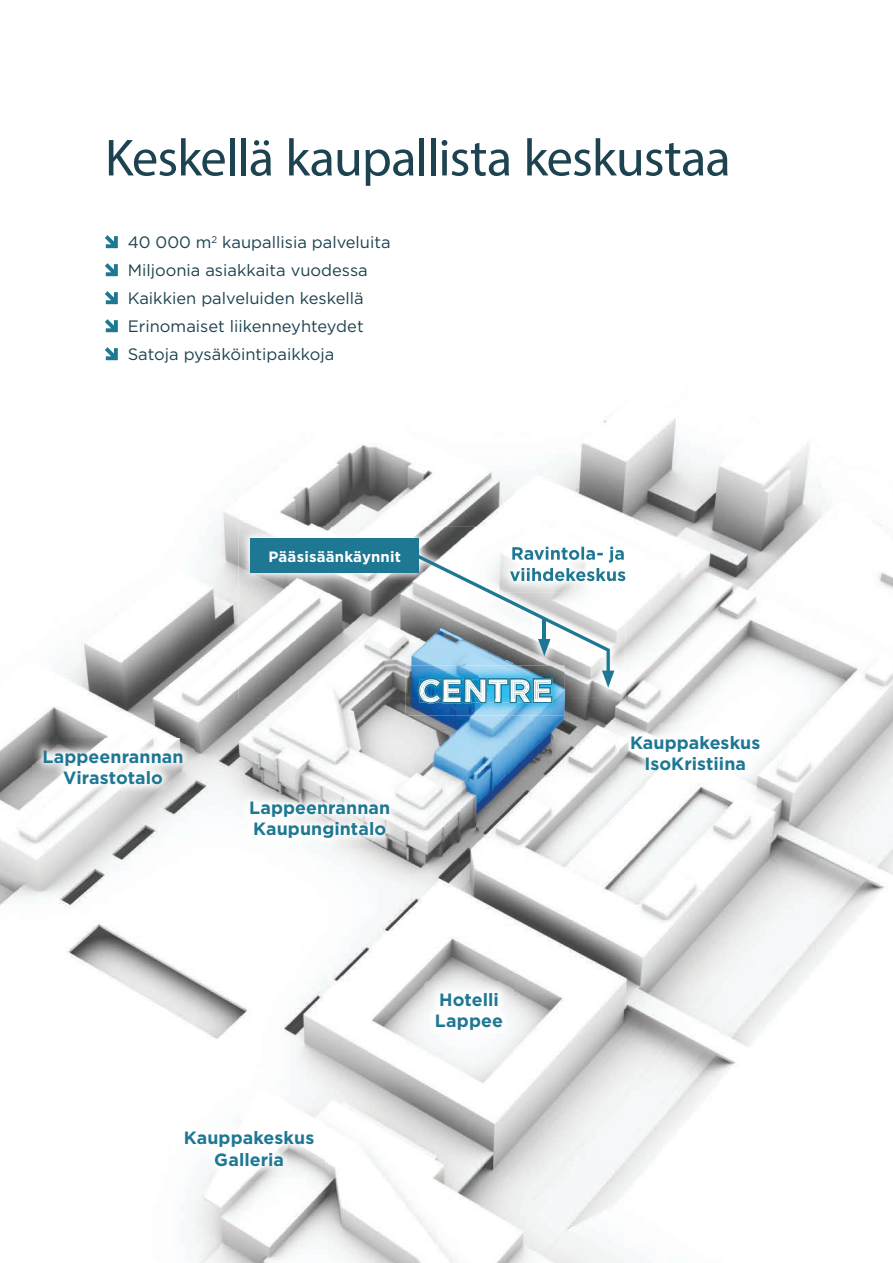
<style>
.page{position:relative;width:893px;height:1263px;background:#fff}
.page>*{position:absolute;margin:0;border:0;box-sizing:border-box;transform-origin:0 0}
.t1{font:52.5px "Myriad Pro";letter-spacing:-.02em;color:#1d4350}
.t2{font:700 31.95px "Gotham";letter-spacing:-.005em;color:#fff}
.t3{font:700 17.7px/21.3px "Gotham";letter-spacing:.005em;color:#1e7793;text-align:center}
.t4{font:16.5px/28px "Gotham";color:#1d4350}
.t5{font:700 15px "Gotham";letter-spacing:.01em;color:#fff}
</style>
<div class="page">
<img style="left:0;top:418px;width:893px;height:845px">
<svg style="left:105px;top:235px;width:13px;height:13px"></svg>
<svg style="left:105px;top:263px;width:13px;height:13px"></svg>
<svg style="left:105px;top:291px;width:13px;height:13px"></svg>
<svg style="left:105px;top:319px;width:13px;height:13px"></svg>
<svg style="left:105px;top:347px;width:13px;height:13px"></svg>
<img style="left:239px;top:789px;width:161px;height:61px">
<img style="left:32px;top:738px;width:162px;height:58px">
<img style="left:620px;top:724px;width:151px;height:57px">
<img style="left:424px;top:981px;width:90px;height:60px">
<img style="left:174px;top:1119px;width:151px;height:58px">
<img style="left:625px;top:535px;width:12px;height:57px">
<svg style="left:625px;top:568px;width:1px;height:13px"></svg>
<img style="left:406px;top:704px;width:159px;height:11px">
<img style="left:239px;top:527px;width:386px;height:172px">
<img style="left:512px;top:547px;width:113px;height:15px">
<img style="left:614px;top:568px;width:11px;height:13px">
<svg style="left:405px;top:549px;width:209px;height:155px"></svg>
<div style="left:251px;top:539px;width:168px;height:34px;background:#1e7793"></div>
<h1 class="t1" style="left:105px;top:125px;width:627px">Keskellä kaupallista keskustaa</h1>
<p class="t4" style="left:128px;top:228px;width:264px">40 000 m<sup>2</sup> kaupallisia palveluita<br>Miljoonia asiakkaita vuodessa<br>Kaikkien palveluiden keskellä<br>Erinomaiset liikenneyhteydet<br>Satoja pysäköintipaikkoja</p>
<p class="t3" style="left:42px;top:745px;width:143px">Lappeenrannan<br>Virastotalo</p>
<p class="t5" style="left:269px;top:547px;width:134px">Pääsisäänkäynnit</p>
<h2 class="t2" style="left:417px;top:669px;width:137px">CENTRE</h2>
<p class="t3" style="left:249px;top:797px;width:143px;text-align:left">Lappeenrannan<br>Kaupungintalo</p>
<p class="t3" style="left:184px;top:1127px;width:132px">Kauppakeskus<br>Galleria</p>
<p class="t3" style="left:435px;top:989px;width:69px;text-align:left">Hotelli<br>Lappee</p>
<p class="t3" style="left:630px;top:732px;width:132px">Kauppakeskus<br>IsoKristiina</p>
</div>
